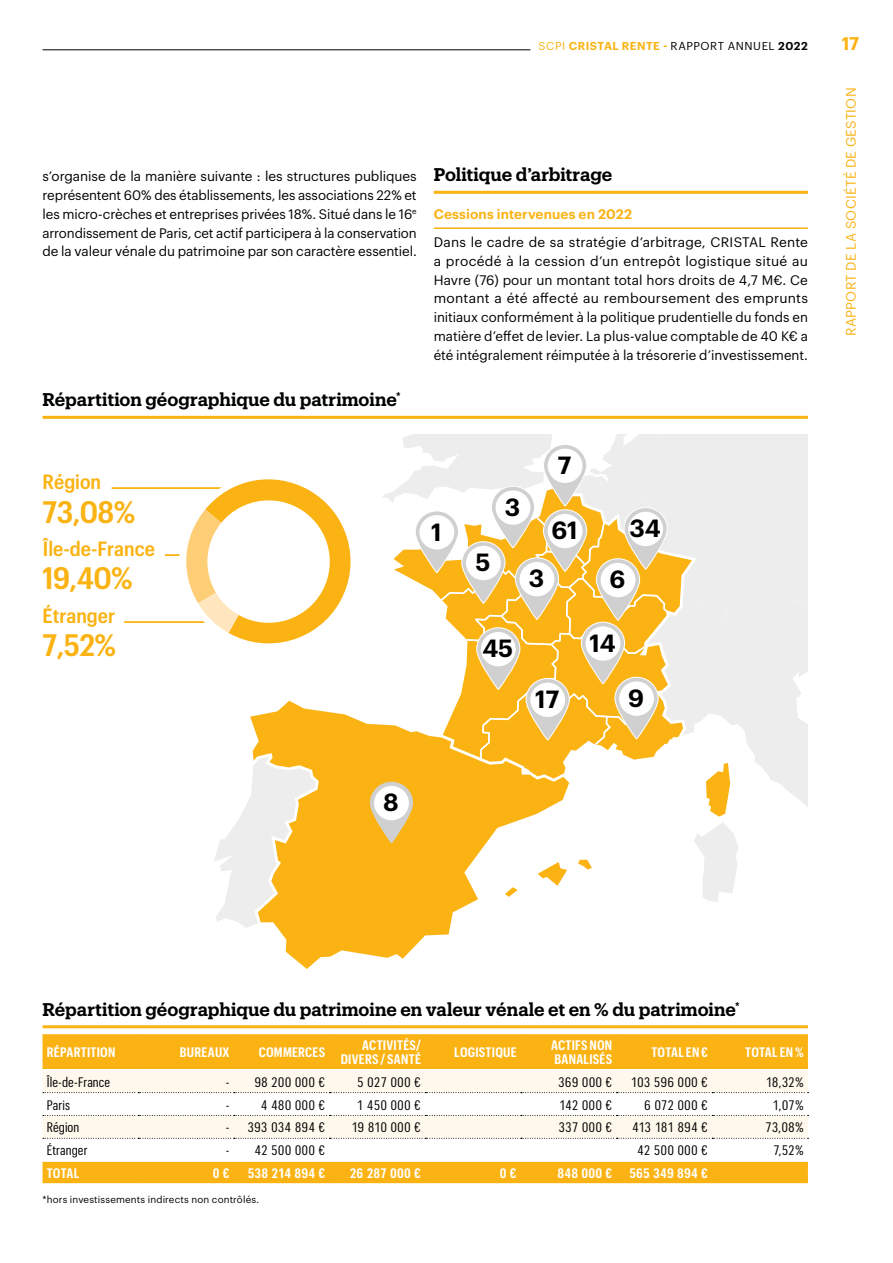
<style>
.page{position:relative;width:893px;height:1263px;background:#fff}
.page>*{position:absolute;margin:0;border:0;box-sizing:border-box;transform-origin:0 0}
.t1{font:600 30.45px "Graphik Compact";letter-spacing:-.02em;color:#fab313}
.t2{font:600 24.3px "Graphik";letter-spacing:-.005em;color:#000}
.t3{font:600 20.25px "Graphik Compact";color:#fab313}
.t4{font:600 18px "Produkt";letter-spacing:-.005em;color:#000}
.t5{font:600 18px "Graphik";color:#fab313}
.t6{font:13.5px/18.8px "Graphik";letter-spacing:-.005em;color:#000;text-align:justify}
.t7{font:13.5px "Graphik Cond";letter-spacing:.005em;color:#000}
.t8{font:600 13.5px/13.5px "Graphik Cond";letter-spacing:.015em;color:#fff;text-align:right}
.t9{font:13.5px "Graphik";letter-spacing:.02em;color:#fab313}
.t10{font:600 13.5px "Graphik";letter-spacing:.01em;color:#fab313}
.t11{font:13.5px "Graphik Cond";letter-spacing:-.03em;color:#000}
.t12{font:600 11.25px "Graphik";letter-spacing:.04em;color:#fab313}
.t13{font:9.75px "Graphik";letter-spacing:.02em;color:#000}
.s1{font-weight:400}
.s2{font-weight:400;color:#000}
.s3{color:#000}
</style>
<div class="page">
<hr style="left:43px;top:49px;width:765px;height:1px;background:#000">
<hr style="left:530px;top:48px;width:278px;height:3px;background:#fff">
<hr style="left:434px;top:191px;width:374px;height:3px;background:#fab313">
<hr style="left:434px;top:227px;width:374px;height:2px;background:#fab313">
<hr style="left:43px;top:416px;width:765px;height:3px;background:#fab313">
<hr style="left:43px;top:1025px;width:765px;height:3px;background:#fab313">
<svg style="left:43px;top:1034px;width:765px;height:149px;fill:#fab313"></svg>
<svg style="left:43px;top:1070px;width:765px;height:68px;fill:#fff8ec"></svg>
<svg style="left:43px;top:1092px;width:765px;height:1px"></svg>
<svg style="left:43px;top:1115px;width:765px;height:1px"></svg>
<svg style="left:43px;top:1138px;width:765px;height:1px"></svg>
<hr style="left:43px;top:1069px;width:95px;height:1px;background:#fff">
<hr style="left:138px;top:1069px;width:96px;height:1px;background:#fff">
<hr style="left:234px;top:1069px;width:96px;height:1px;background:#fff">
<hr style="left:330px;top:1069px;width:95px;height:1px;background:#fff">
<hr style="left:425px;top:1069px;width:96px;height:1px;background:#fff">
<hr style="left:521px;top:1069px;width:96px;height:1px;background:#fff">
<hr style="left:617px;top:1069px;width:95px;height:1px;background:#fff">
<hr style="left:712px;top:1069px;width:96px;height:1px;background:#fff">
<hr style="left:43px;top:1160px;width:95px;height:2px;background:#fff">
<hr style="left:138px;top:1160px;width:96px;height:2px;background:#fff">
<hr style="left:234px;top:1160px;width:96px;height:2px;background:#fff">
<hr style="left:330px;top:1160px;width:95px;height:2px;background:#fff">
<hr style="left:425px;top:1160px;width:96px;height:2px;background:#fff">
<hr style="left:521px;top:1160px;width:96px;height:2px;background:#fff">
<hr style="left:617px;top:1160px;width:95px;height:2px;background:#fff">
<hr style="left:712px;top:1160px;width:96px;height:2px;background:#fff">
<hr style="left:112px;top:487px;width:131px;height:2px;background:#fab313">
<hr style="left:124px;top:621px;width:119px;height:2px;background:#fab313">
<hr style="left:165px;top:554px;width:78px;height:2px;background:#fab313">
<svg style="left:175px;top:479px;width:176px;height:165px"></svg>
<div style="left:207px;top:500px;width:123px;height:123px;background:#fff;border-radius:50%"></div>
<svg style="left:214px;top:806px;width:32px;height:122px"></svg>
<svg style="left:696px;top:843px;width:42px;height:59px;fill:#ededed"></svg>
<svg style="left:246px;top:700px;width:346px;height:269px;fill:#fab313"></svg>
<svg style="left:362px;top:435px;width:446px;height:408px"></svg>
<div style="left:374px;top:786px;width:35px;height:34px;background:#fff;border-radius:50%"></div>
<p class="t12" style="left:539px;top:37px;width:271px"><span class="s1">SCPI</span> CRISTAL RENTE - <span class="s2">RAPPORT ANNUEL</span> <span class="s3">2022</span></p>
<h3 class="t5" style="left:842px;top:30px;width:19px">17</h3>
<p class="t9" style="left:841px;top:336px;width:250px;rotate:-90deg">RAPPORT DE LA SOCIÉTÉ DE GESTION</p>
<p class="t6" style="left:43px;top:166px;width:376px">s’organise de la manière suivante : les structures publiques représentent 60% des établissements, les associations 22% et les micro-crèches et entreprises privées 18%. Situé dans le 16<sup>e </sup>arrondissement de Paris, cet actif participera à la conservation de la valeur vénale du patrimoine par son caractère essentiel.</p>
<h3 class="t4" style="left:434px;top:162px;width:180px">Politique d’arbitrage</h3>
<p class="t10" style="left:434px;top:204px;width:200px">Cessions intervenues en 2022</p>
<p class="t6" style="left:434px;top:232px;width:376px">Dans le cadre de sa stratégie d’arbitrage, CRISTAL Rente a procédé à la cession d’un entrepôt logistique situé au Havre (76) pour un montant total hors droits de 4,7 M€. Ce montant a été affecté au remboursement des emprunts initiaux conformément à la politique prudentielle du fonds en matière d’effet de levier. La plus-value comptable de 40 K€ a été intégralement réimputée à la trésorerie d’investissement.</p>
<h3 class="t4" style="left:43px;top:387px;width:360px">Répartition géographique du patrimoine<sup>*</sup></h3>
<h3 class="t3" style="left:43px;top:467px;width:60px">Région</h3>
<h1 class="t1" style="left:43px;top:489px;width:94px">73,08%</h1>
<h3 class="t3" style="left:43px;top:534px;width:113px">Île-de-France</h3>
<h1 class="t1" style="left:43px;top:556px;width:92px">19,40%</h1>
<h3 class="t3" style="left:43px;top:601px;width:74px">Étranger</h3>
<h1 class="t1" style="left:43px;top:623px;width:75px">7,52%</h1>
<h2 class="t2" style="left:431px;top:513px;width:12px">1</h2>
<h2 class="t2" style="left:383px;top:784px;width:17px">8</h2>
<h2 class="t2" style="left:475px;top:544px;width:16px">5</h2>
<h2 class="t2" style="left:505px;top:488px;width:17px">3</h2>
<h2 class="t2" style="left:558px;top:447px;width:15px">7</h2>
<h2 class="t2" style="left:551px;top:512px;width:28px">61</h2>
<h2 class="t2" style="left:629px;top:510px;width:33px">34</h2>
<h2 class="t2" style="left:529px;top:560px;width:17px">3</h2>
<h2 class="t2" style="left:610px;top:561px;width:17px">6</h2>
<h2 class="t2" style="left:482px;top:630px;width:32px">45</h2>
<h2 class="t2" style="left:535px;top:681px;width:26px">17</h2>
<h2 class="t2" style="left:589px;top:624px;width:28px">14</h2>
<h2 class="t2" style="left:628px;top:679px;width:17px">9</h2>
<h3 class="t4" style="left:43px;top:997px;width:699px">Répartition géographique du patrimoine en valeur vénale et en % du patrimoine<sup>*</sup></h3>
<p class="t8" style="left:47px;top:1044px;width:70px">RÉPARTITION</p>
<p class="t8" style="left:180px;top:1044px;width:51px">BUREAUX</p>
<p class="t8" style="left:259px;top:1044px;width:68px">COMMERCES</p>
<p class="t8" style="left:341px;top:1038px;width:82px">ACTIVITÉS/<br>DIVERS / SANTÉ</p>
<p class="t8" style="left:454px;top:1044px;width:64px">LOGISTIQUE</p>
<p class="t8" style="left:551px;top:1038px;width:63px;text-align:left">ACTIFS NON<br>BANALISÉS</p>
<p class="t8" style="left:651px;top:1044px;width:58px">TOTAL EN €</p>
<p class="t8" style="left:745px;top:1044px;width:60px">TOTAL EN %</p>
<p class="t7" style="left:47px;top:1072px;width:65px">Île-de-France</p>
<p class="t7" style="left:226px;top:1072px;width:101px">- 98 200 000 €</p>
<p class="t7" style="left:357px;top:1072px;width:65px">5 027 000 €</p>
<p class="t7" style="left:558px;top:1072px;width:56px">369 000 €</p>
<p class="t7" style="left:631px;top:1072px;width:79px">103 596 000 €</p>
<p class="t7" style="left:766px;top:1072px;width:39px">18,32%</p>
<p class="t7" style="left:47px;top:1095px;width:25px">Paris</p>
<p class="t7" style="left:226px;top:1095px;width:101px">- 4 480 000 €</p>
<p class="t7" style="left:357px;top:1095px;width:66px">1 450 000 €</p>
<p class="t7" style="left:559px;top:1095px;width:55px">142 000 €</p>
<p class="t7" style="left:644px;top:1095px;width:65px">6 072 000 €</p>
<p class="t7" style="left:772px;top:1095px;width:33px">1,07%</p>
<p class="t7" style="left:47px;top:1118px;width:34px">Région</p>
<p class="t7" style="left:226px;top:1118px;width:101px">- 393 034 894 €</p>
<p class="t7" style="left:351px;top:1118px;width:71px">19 810 000 €</p>
<p class="t7" style="left:558px;top:1118px;width:55px">337 000 €</p>
<p class="t11" style="left:632px;top:1118px;width:77px">413 181 894 €</p>
<p class="t7" style="left:765px;top:1118px;width:40px">73,08%</p>
<p class="t7" style="left:47px;top:1141px;width:42px">Étranger</p>
<p class="t7" style="left:226px;top:1141px;width:101px">- 42 500 000 €</p>
<p class="t7" style="left:637px;top:1141px;width:72px">42 500 000 €</p>
<p class="t7" style="left:773px;top:1141px;width:32px">7,52%</p>
<p class="t8" style="left:47px;top:1165px;width:34px">TOTAL</p>
<p class="t8" style="left:213px;top:1165px;width:18px">0€</p>
<p class="t8" style="left:248px;top:1165px;width:79px">538 214 894 €</p>
<p class="t8" style="left:350px;top:1165px;width:73px">26 287 000 €</p>
<p class="t8" style="left:500px;top:1165px;width:18px">0€</p>
<p class="t8" style="left:558px;top:1165px;width:56px">848 000 €</p>
<p class="t8" style="left:629px;top:1165px;width:80px">565 349 894 €</p>
<p class="t13" style="left:43px;top:1192px;width:218px">*hors investissements indirects non contrôlés.</p>
</div>
